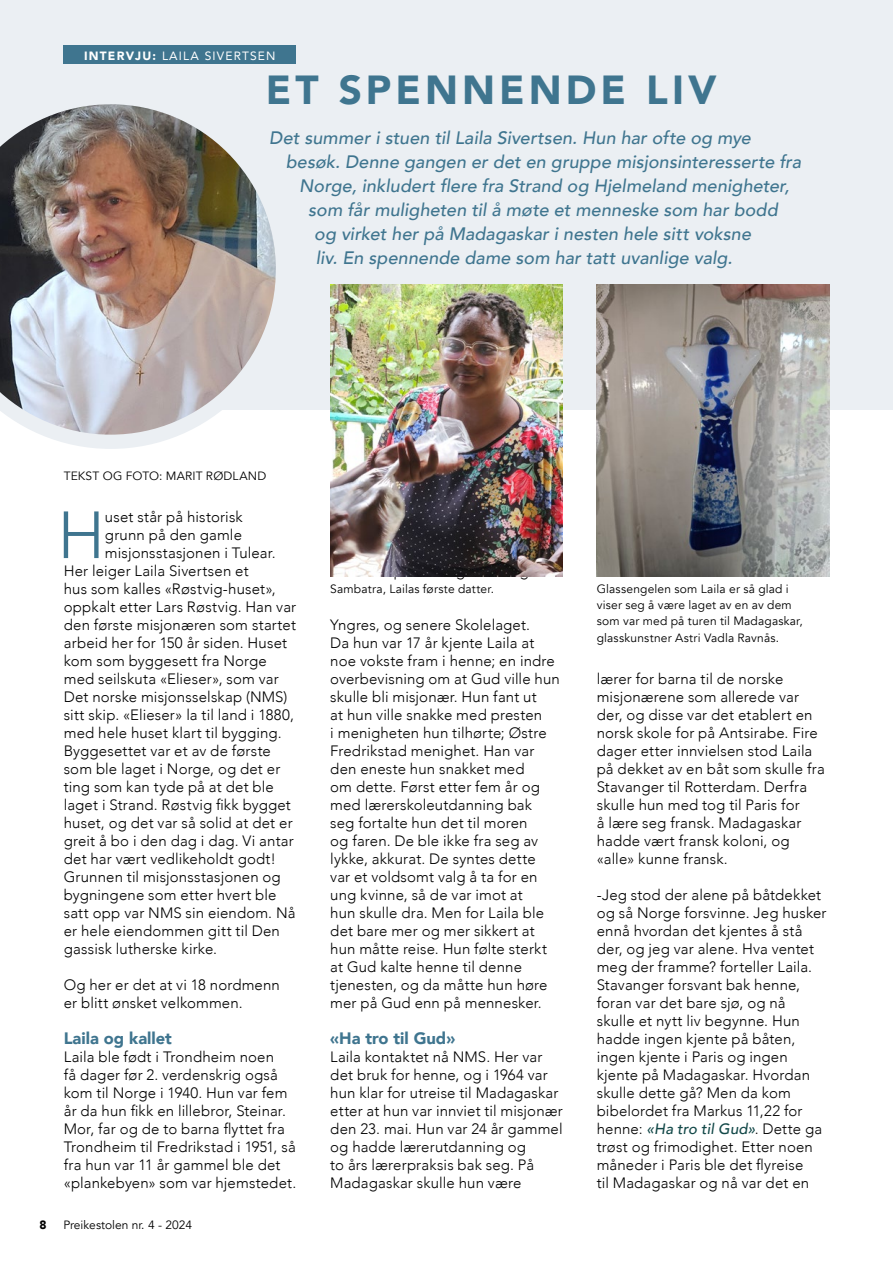
<style>
.page{position:relative;width:893px;height:1263px;background:#fff}
.page>*{position:absolute;margin:0;border:0;box-sizing:border-box;transform-origin:0 0}
.t1{font:300 65.85px "Avenir";color:#3f758f}
.t2{font:900 40.5px "Avenir";letter-spacing:.1em;color:#3f758f}
.t3{font:italic 500 18px "Avenir";letter-spacing:.005em;color:#3f758f}
.t4{font:900 16.5px "Avenir";color:#3f758f}
.t5{font:300 15px/18px "Avenir";letter-spacing:.01em;color:#000}
.t6{font:12px/16.2px "Avenir";letter-spacing:.015em;color:#000}
.t7{font:12px "Avenir";letter-spacing:.1em;color:#fff}
.t8{font:900 12px "Avenir";color:#000}
.s1{font-weight:900}
.s2{font-weight:500;font-style:italic;color:#124848}
</style>
<div class="page">
<div style="left:0;top:0;width:893px;height:410px;background:#ebeff3"></div>
<img style="left:0;top:104px;width:276px;height:345px">
<div style="left:64px;top:45px;width:232px;height:19px;background:#3f758f"></div>
<img style="left:597px;top:285px;width:232px;height:292px">
<img style="left:330px;top:285px;width:233px;height:292px">
<p class="t7" style="left:84px;top:46px;width:193px"><span class="s1">INTERVJU:</span> LAILA SIVERTSEN</p>
<h2 class="t2" style="left:266px;top:55px;width:452px">ET SPENNENDE LIV</h2>
<p class="t3" style="left:269px;top:127px;width:483px">Det summer i stuen til Laila Sivertsen. Hun har ofte og mye</p>
<p class="t3" style="left:286px;top:151px;width:517px">besøk. Denne gangen er det en gruppe misjonsinteresserte fra</p>
<p class="t3" style="left:299px;top:175px;width:492px">Norge, inkludert flere fra Strand og Hjelmeland menigheter,</p>
<p class="t3" style="left:308px;top:199px;width:471px">som får muligheten til å møte et menneske som har bodd</p>
<p class="t3" style="left:314px;top:223px;width:438px">og virket her på Madagaskar i nesten hele sitt voksne</p>
<p class="t3" style="left:316px;top:247px;width:418px">liv. En spennende dame som har tatt uvanlige valg.</p>
<p class="t6" style="left:64px;top:468px;width:204px">TEKST OG FOTO: MARIT RØDLAND</p>
<h1 class="t1" style="left:57px;top:496px;width:49px">H</h1>
<p class="t5" style="left:105px;top:508px;width:139px">uset står på historisk</p>
<p class="t5" style="left:105px;top:526px;width:139px">grunn på den gamle</p>
<p class="t5" style="left:105px;top:544px;width:172px">misjonsstasjonen i Tulear.</p>
<p class="t5" style="left:64px;top:562px;width:186px">Her leiger Laila Sivertsen et</p>
<p class="t5" style="left:64px;top:580px;width:214px">hus som kalles «Røstvig-huset»,</p>
<p class="t5" style="left:64px;top:598px;width:234px">oppkalt etter Lars Røstvig. Han var</p>
<p class="t5" style="left:64px;top:616px;width:234px">den første misjonæren som startet</p>
<p class="t5" style="left:64px;top:634px;width:225px">arbeid her for 150 år siden. Huset</p>
<p class="t5" style="left:64px;top:652px;width:205px">kom som byggesett fra Norge</p>
<p class="t5" style="left:64px;top:670px;width:216px">med seilskuta «Elieser», som var</p>
<p class="t5" style="left:64px;top:688px;width:225px">Det norske misjonsselskap (NMS)</p>
<p class="t5" style="left:64px;top:706px;width:232px">sitt skip. «Elieser» la til land i 1880,</p>
<p class="t5" style="left:64px;top:724px;width:219px">med hele huset klart til bygging.</p>
<p class="t5" style="left:64px;top:742px;width:209px">Byggesettet var et av de første</p>
<p class="t5" style="left:64px;top:760px;width:218px">som ble laget i Norge, og det er</p>
<p class="t5" style="left:64px;top:778px;width:212px">ting som kan tyde på at det ble</p>
<p class="t5" style="left:64px;top:796px;width:229px">laget i Strand. Røstvig fikk bygget</p>
<p class="t5" style="left:64px;top:814px;width:230px">huset, og det var så solid at det er</p>
<p class="t5" style="left:64px;top:832px;width:232px">greit å bo i den dag i dag. Vi antar</p>
<p class="t5" style="left:64px;top:850px;width:214px">det har vært vedlikeholdt godt!</p>
<p class="t5" style="left:64px;top:868px;width:219px">Grunnen til misjonsstasjonen og</p>
<p class="t5" style="left:64px;top:886px;width:214px">bygningene som etter hvert ble</p>
<p class="t5" style="left:64px;top:904px;width:233px">satt opp var NMS sin eiendom. Nå</p>
<p class="t5" style="left:64px;top:922px;width:218px">er hele eiendommen gitt til Den</p>
<p class="t5" style="left:64px;top:940px;width:155px">gassisk lutherske kirke.</p>
<p class="t5" style="left:64px;top:976px;width:218px">Og her er det at vi 18 nordmenn er blitt ønsket velkommen.</p>
<p class="t4" style="left:64px;top:1024px;width:110px">Laila og kallet</p>
<p class="t5" style="left:64px;top:1048px;width:234px">Laila ble født i Trondheim noen<br>få dager før 2. verdenskrig også kom til Norge i 1940. Hun var fem år da hun fikk en lillebror, Steinar.<br>Mor, far og de to barna flyttet fra<br>Trondheim til Fredrikstad i 1951, så fra hun var 11 år gammel ble det «plankebyen» som var hjemstedet.</p>
<p class="t8" style="left:39px;top:1214px;width:9px">8</p>
<p class="t6" style="left:63px;top:1217px;width:130px">Preikestolen nr. 4 - 2024</p>
<p class="t6" style="left:330px;top:581px;width:166px">Sambatra, Lailas første datter.</p>
<p class="t5" style="left:330px;top:616px;width:231px">Yngres, og senere Skolelaget.<br>Da hun var 17 år kjente Laila at noe vokste fram i henne; en indre overbevisning om at Gud ville hun skulle bli misjonær. Hun fant ut<br>at hun ville snakke med presten<br>i menigheten hun tilhørte; Østre<br>Fredrikstad menighet. Han var den eneste hun snakket med<br>om dette. Først etter fem år og med lærerskoleutdanning bak seg fortalte hun det til moren<br>og faren. De ble ikke fra seg av lykke, akkurat. De syntes dette<br>var et voldsomt valg å ta for en ung kvinne, så de var imot at<br>hun skulle dra. Men for Laila ble det bare mer og mer sikkert at hun måtte reise. Hun følte sterkt at Gud kalte henne til denne tjenesten, og da måtte hun høre mer på Gud enn på mennesker.</p>
<p class="t4" style="left:330px;top:1024px;width:126px">«Ha tro til Gud»</p>
<p class="t5" style="left:330px;top:1048px;width:234px">Laila kontaktet nå NMS. Her var det bruk for henne, og i 1964 var hun klar for utreise til Madagaskar etter at hun var innviet til misjonær den 23. mai. Hun var 24 år gammel og hadde lærerutdanning og<br>to års lærerpraksis bak seg. På<br>Madagaskar skulle hun være</p>
<p class="t6" style="left:597px;top:581px;width:208px">Glassengelen som Laila er så glad i viser seg å være laget av en av dem som var med på turen til Madagaskar, glasskunstner Astri Vadla Ravnås.</p>
<p class="t5" style="left:597px;top:670px;width:230px">lærer for barna til de norske misjonærene som allerede var der, og disse var det etablert en norsk skole for på Antsirabe. Fire dager etter innvielsen stod Laila på dekket av en båt som skulle fra<br>Stavanger til Rotterdam. Derfra skulle hun med tog til Paris for<br>å lære seg fransk. Madagaskar hadde vært fransk koloni, og «alle» kunne fransk.</p>
<p class="t5" style="left:597px;top:886px;width:231px">-Jeg stod der alene på båtdekket og så Norge forsvinne. Jeg husker ennå hvordan det kjentes å stå der, og jeg var alene. Hva ventet meg der framme? forteller Laila.<br>Stavanger forsvant bak henne, foran var det bare sjø, og nå skulle et nytt liv begynne. Hun hadde ingen kjente på båten, ingen kjente i Paris og ingen kjente på Madagaskar. Hvordan skulle dette gå? Men da kom bibelordet fra Markus 11,22 for henne: <span class="s2">«Ha tro til Gud»</span>. Dette ga trøst og frimodighet. Etter noen måneder i Paris ble det flyreise<br>til Madagaskar og nå var det en</p>
</div>
